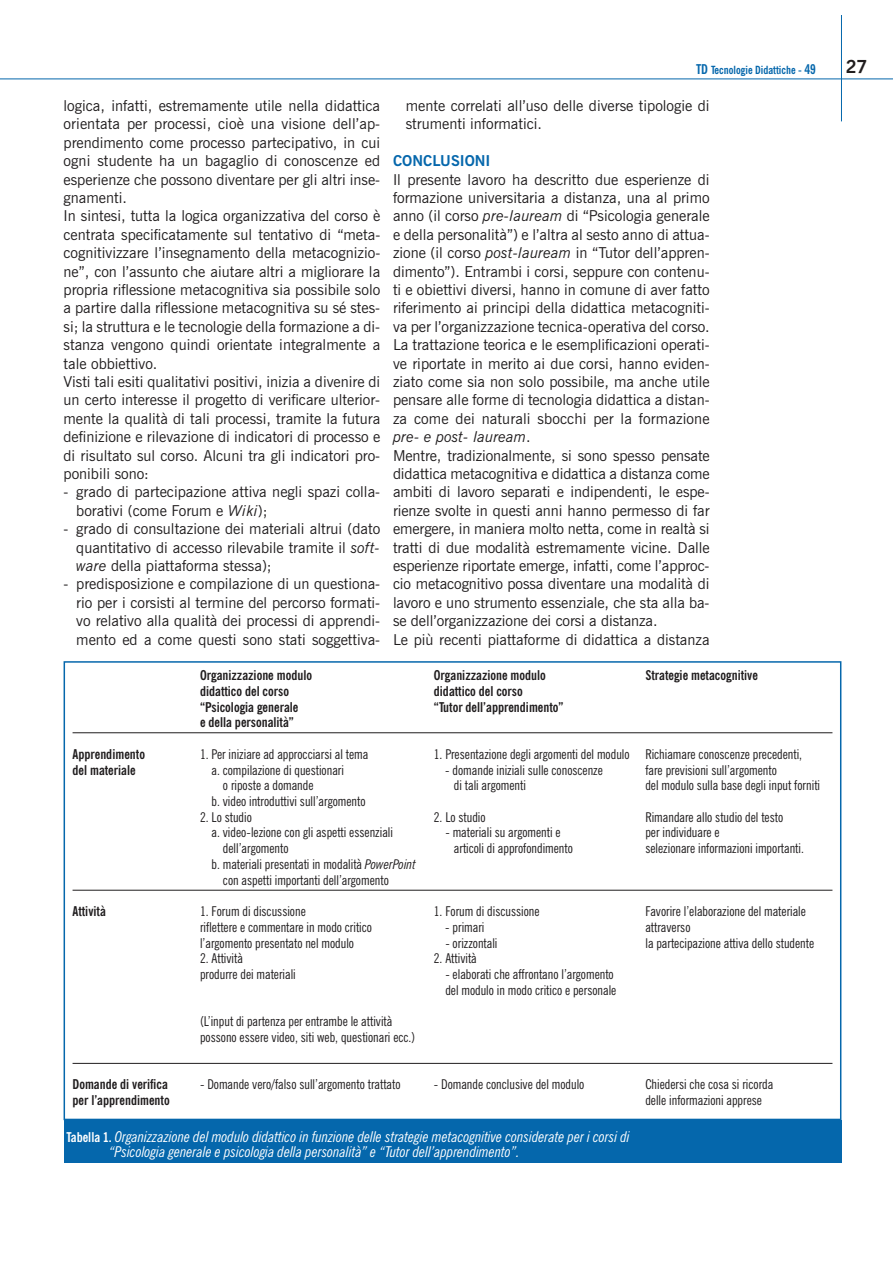
<style>
.page{position:relative;width:893px;height:1263px;background:#fff}
.page>*{position:absolute;margin:0;border:0;box-sizing:border-box;transform-origin:0 0}
.t1{font:700 18px "News Gothic BT";color:#201d1e}
.t2{font:15px/18.5px "News Gothic BT";color:#201d1e}
.t3{font:italic condensed 15px/15px "News Gothic BT";color:#fff}
.t4{font:700 15px "News Gothic BT";color:#0567ac}
.t5{font:condensed 13.5px/15.8px "News Gothic BT";color:#201d1e}
.t6{font:700 condensed 13.5px "News Gothic BT";color:#201d1e}
.t7{font:700 condensed 11.25px "News Gothic BT";color:#0567ac}
.s1{font-style:italic}
.s2{font-size:13.5px}
.s3{font-weight:700;font-style:normal;font-size:13.5px}
</style>
<div class="page">
<hr style="left:841px;top:15px;width:1px;height:106px;background:#0567ac">
<hr style="left:0;top:79px;width:893px;height:1px;background:#0567ac">
<hr style="left:73px;top:732px;width:759px;height:1px;background:#201d1e">
<hr style="left:73px;top:890px;width:759px;height:1px;background:#201d1e">
<hr style="left:73px;top:1063px;width:759px;height:1px;background:#201d1e">
<div style="left:64px;top:661px;width:777px;height:459px;border:2px solid #0567ac"></div>
<div style="left:64px;top:1120px;width:777px;height:43px;background:#0567ac"></div>
<p class="t2" style="left:64px;top:98px;width:318px">logica, infatti, estremamente utile nella didattica orientata per processi, cioè una visione dell’ap&shy;prendimento come processo partecipativo, in cui ogni studente ha un bagaglio di conoscenze ed esperienze che possono diventare per gli altri inse&shy;gnamenti.<br>In sintesi, tutta la logica organizzativa del corso è centrata specificatamente sul tentativo di “meta&shy;cognitivizzare l’insegnamento della metacognizio&shy;ne”, con l’assunto che aiutare altri a migliorare la propria riflessione metacognitiva sia possibile solo a partire dalla riflessione metacognitiva su sé stes&shy;si; la struttura e le tecnologie della formazione a di&shy;stanza vengono quindi orientate integralmente a tale obbiettivo.<br>Visti tali esiti qualitativi positivi, inizia a divenire di un certo interesse il progetto di verificare ulterior&shy;mente la qualità di tali processi, tramite la futura definizione e rilevazione di indicatori di processo e di risultato sul corso. Alcuni tra gli indicatori pro&shy;ponibili sono:</p>
<p class="t2" style="left:76px;top:484px;width:305px;text-indent:-13px">- grado di partecipazione attiva negli spazi colla&shy;borativi (come Forum e <span class="s1">Wiki</span>);</p>
<p class="t2" style="left:76px;top:521px;width:305px;text-align:justify;text-indent:-13px">- grado di consultazione dei materiali altrui (dato quantitativo di accesso rilevabile tramite il <span class="s1">soft&shy;ware</span> della piattaforma stessa);</p>
<p class="t2" style="left:76px;top:576px;width:305px;text-align:justify;text-indent:-13px">- predisposizione e compilazione di un questiona&shy;rio per i corsisti al termine del percorso formati&shy;vo relativo alla qualità dei processi di apprendi&shy;mento ed a come questi sono stati soggettiva-</p>
<p class="t7" style="left:696px;top:65px;width:121px"><span class="s2">TD</span> Tecnologie Didattiche - <span class="s2">49</span></p>
<p class="t1" style="left:846px;top:60px;width:23px">27</p>
<p class="t2" style="left:406px;top:98px;width:305px">mente correlati all’uso delle diverse tipologie di strumenti informatici.</p>
<p class="t4" style="left:393px;top:155px;width:99px">CONCLUSIONI</p>
<p class="t2" style="left:393px;top:171px;width:318px">Il presente lavoro ha descritto due esperienze di formazione universitaria a distanza, una al primo anno (il corso <span class="s1">pre-lauream</span> di “Psicologia generale e della personalità”) e l’altra al sesto anno di attua&shy;zione (il corso <span class="s1">post-lauream</span> in “Tutor dell’appren&shy;dimento”). Entrambi i corsi, seppure con contenu&shy;ti e obiettivi diversi, hanno in comune di aver fatto riferimento ai principi della didattica metacogniti&shy;va per l’organizzazione tecnica-operativa del corso.<br>La trattazione teorica e le esemplificazioni operati&shy;ve riportate in merito ai due corsi, hanno eviden&shy;ziato come sia non solo possibile, ma anche utile pensare alle forme di tecnologia didattica a distan&shy;za come dei naturali sbocchi per la formazione <span class="s1">pre- e post- lauream</span>.<br>Mentre, tradizionalmente, si sono spesso pensate didattica metacognitiva e didattica a distanza come ambiti di lavoro separati e indipendenti, le espe&shy;rienze svolte in questi anni hanno permesso di far emergere, in maniera molto netta, come in realtà si tratti di due modalità estremamente vicine. Dalle esperienze riportate emerge, infatti, come l’approc&shy;cio metacognitivo possa diventare una modalità di lavoro e uno strumento essenziale, che sta alla ba&shy;se dell’organizzazione dei corsi a distanza.<br>Le più recenti piattaforme di didattica a distanza</p>
<p class="t6" style="left:200px;top:669px;width:114px">Organizzazione modulo</p>
<p class="t6" style="left:434px;top:669px;width:114px">Organizzazione modulo</p>
<p class="t6" style="left:645px;top:669px;width:114px">Strategie metacognitive</p>
<p class="t6" style="left:200px;top:685px;width:90px">didattico del corso</p>
<p class="t6" style="left:434px;top:685px;width:90px">didattico del corso</p>
<p class="t6" style="left:200px;top:701px;width:100px">“Psicologia generale</p>
<p class="t6" style="left:434px;top:701px;width:131px">“Tutor dell’apprendimento”</p>
<p class="t6" style="left:200px;top:717px;width:95px">e della personalità”</p>
<p class="t6" style="left:73px;top:748px;width:74px">Apprendimento</p>
<p class="t5" style="left:200px;top:747px;width:170px">1. Per iniziare ad approcciarsi al tema</p>
<p class="t5" style="left:434px;top:747px;width:370px">1. Presentazione degli argomenti del modulo Richiamare conoscenze precedenti,</p>
<p class="t6" style="left:73px;top:764px;width:65px">del materiale</p>
<p class="t5" style="left:211px;top:763px;width:134px">a. compilazione di questionari</p>
<p class="t5" style="left:445px;top:763px;width:159px">- domande iniziali sulle conoscenze</p>
<p class="t5" style="left:645px;top:763px;width:133px">fare previsioni sull’argomento</p>
<p class="t5" style="left:223px;top:778px;width:92px">o riposte a domande</p>
<p class="t5" style="left:454px;top:778px;width:74px">di tali argomenti</p>
<p class="t5" style="left:645px;top:778px;width:176px">del modulo sulla base degli input forniti</p>
<p class="t5" style="left:211px;top:794px;width:155px">b. video introduttivi sull’argomento</p>
<p class="t5" style="left:200px;top:810px;width:53px">2. Lo studio</p>
<p class="t5" style="left:434px;top:810px;width:53px">2. Lo studio</p>
<p class="t5" style="left:645px;top:810px;width:139px">Rimandare allo studio del testo</p>
<p class="t5" style="left:211px;top:826px;width:183px">a. video-lezione con gli aspetti essenziali</p>
<p class="t5" style="left:445px;top:826px;width:117px">- materiali su argomenti e</p>
<p class="t5" style="left:645px;top:826px;width:76px">per individuare e</p>
<p class="t5" style="left:223px;top:841px;width:67px">dell’argomento</p>
<p class="t5" style="left:454px;top:841px;width:120px">articoli di approfondimento</p>
<p class="t5" style="left:645px;top:841px;width:160px">selezionare informazioni importanti.</p>
<p class="t5" style="left:223px;top:857px;width:194px;text-indent:-11px">b. materiali presentati in modalità <span class="s1">PowerPoint </span>con aspetti importanti dell’argomento</p>
<p class="t6" style="left:73px;top:906px;width:35px">Attività</p>
<p class="t5" style="left:200px;top:904px;width:107px">1. Forum di discussione</p>
<p class="t5" style="left:434px;top:904px;width:107px">1. Forum di discussione</p>
<p class="t5" style="left:645px;top:904px;width:162px">Favorire l’elaborazione del materiale</p>
<p class="t5" style="left:200px;top:920px;width:173px">riflettere e commentare in modo critico</p>
<p class="t5" style="left:445px;top:920px;width:41px">- primari</p>
<p class="t5" style="left:645px;top:920px;width:47px">attraverso</p>
<p class="t5" style="left:200px;top:936px;width:155px">l’argomento presentato nel modulo</p>
<p class="t5" style="left:445px;top:936px;width:54px">- orizzontali</p>
<p class="t5" style="left:645px;top:936px;width:170px">la partecipazione attiva dello studente</p>
<p class="t5" style="left:200px;top:951px;width:44px">2. Attività</p>
<p class="t5" style="left:434px;top:951px;width:44px">2. Attività</p>
<p class="t5" style="left:200px;top:967px;width:97px">produrre dei materiali</p>
<p class="t5" style="left:445px;top:967px;width:173px">- elaborati che affrontano l’argomento del modulo in modo critico e personale</p>
<p class="t5" style="left:200px;top:1014px;width:217px">(L’input di partenza per entrambe le attività possono essere video, siti web, questionari ecc.)</p>
<p class="t6" style="left:73px;top:1079px;width:97px">Domande di verifica</p>
<p class="t5" style="left:200px;top:1077px;width:202px">- Domande vero/falso sull’argomento trattato</p>
<p class="t5" style="left:434px;top:1077px;width:152px">- Domande conclusive del modulo</p>
<p class="t5" style="left:645px;top:1077px;width:129px">Chiedersi che cosa si ricorda</p>
<p class="t6" style="left:73px;top:1095px;width:99px">per l’apprendimento</p>
<p class="t5" style="left:645px;top:1093px;width:118px">delle informazioni apprese</p>
<p class="t3" style="left:109px;top:1130px;width:522px;text-indent:-43px"><span class="s3">Tabella 1.</span> Organizzazione del modulo didattico in funzione delle strategie metacognitive considerate per i corsi di “Psicologia generale e psicologia della personalità” e “Tutor dell’apprendimento”.</p>
</div>
